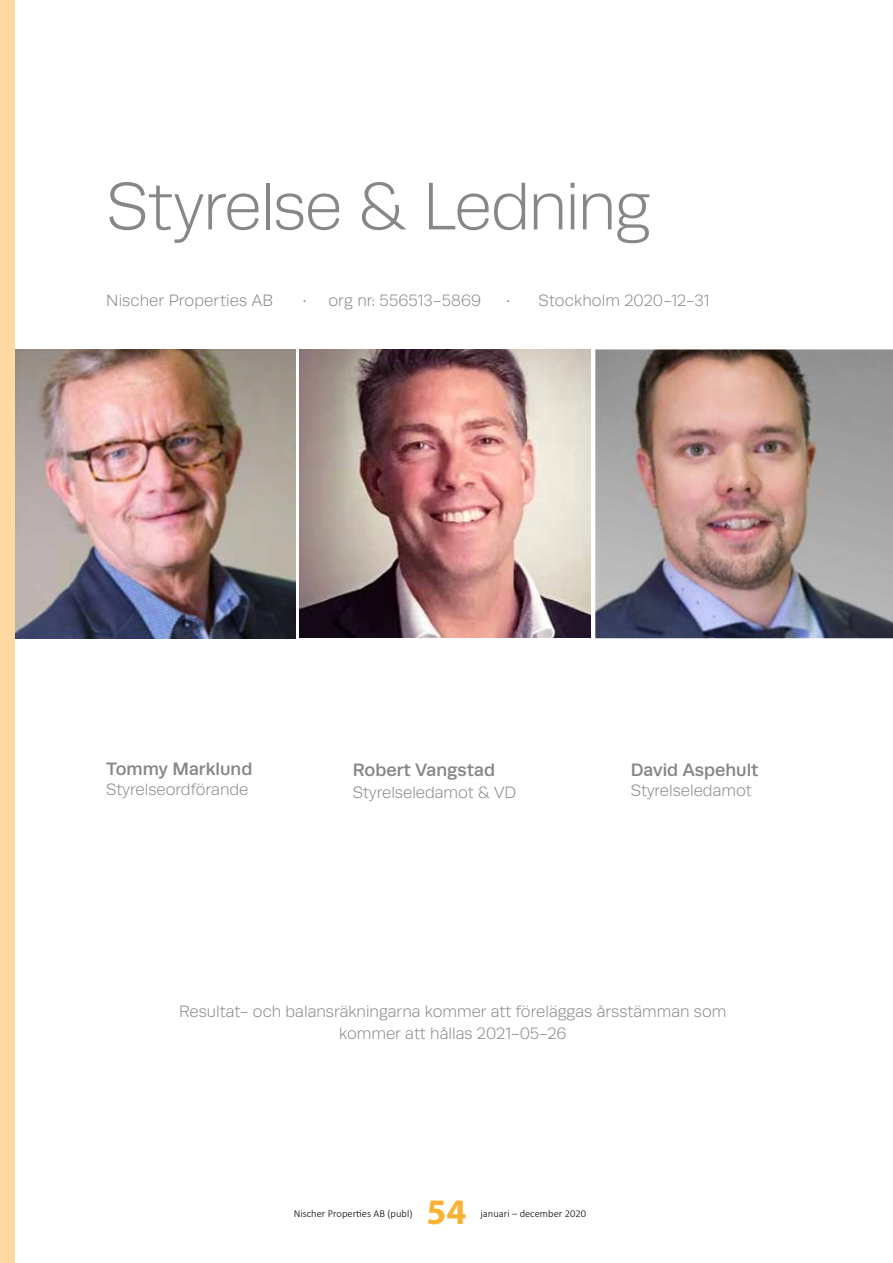
<style>
.page{position:relative;width:893px;height:1263px;background:#fff}
.page>*{position:absolute;margin:0;border:0;box-sizing:border-box;transform-origin:0 0}
.t1{font:300 67.5px "Runda";letter-spacing:-.025em;color:#878787}
.t2{font:700 36px "Myriad Pro";color:#f9b234}
.t3{font:500 18px "Runda";color:#878787}
.t4{font:300 16.5px/22.5px "Runda";color:#878787;text-align:center}
.t5{font:300 10.5px "Calibri";color:#000}
</style>
<div class="page">
<div style="left:0;top:0;width:15px;height:1263px;background:#fedaa2"></div>
<img style="left:299px;top:349px;width:291px;height:289px">
<img style="left:16px;top:349px;width:280px;height:289px">
<img style="left:595px;top:349px;width:298px;height:289px">
<h1 class="t1" style="left:106px;top:170px;width:546px">Styrelse &amp; Ledning</h1>
<p class="t4" style="left:106px;top:289px;width:168px">Nischer Properties AB</p>
<p class="t4" style="left:302px;top:289px;width:180px">• org nr: 556513-5869</p>
<p class="t4" style="left:506px;top:289px;width:205px">• Stockholm 2020-12-31</p>
<p class="t3" style="left:106px;top:758px;width:148px">Tommy Marklund</p>
<p class="t4" style="left:106px;top:778px;width:144px">Styrelseordförande</p>
<p class="t3" style="left:353px;top:759px;width:144px">Robert Vangstad</p>
<p class="t4" style="left:353px;top:782px;width:165px">Styrelseledamot &amp; VD</p>
<p class="t3" style="left:631px;top:759px;width:129px">David Aspehult</p>
<p class="t4" style="left:631px;top:779px;width:122px">Styrelseledamot</p>
<p class="t4" style="left:179px;top:1000px;width:549px">Resultat- och balansräkningarna kommer att föreläggas årsstämman som kommer att hållas 2021-05-26</p>
<p class="t5" style="left:294px;top:1207px;width:120px">Nischer Properties AB (publ)</p>
<h2 class="t2" style="left:426px;top:1188px;width:41px">54</h2>
<p class="t5" style="left:480px;top:1207px;width:107px">januari – december 2020</p>
</div>
